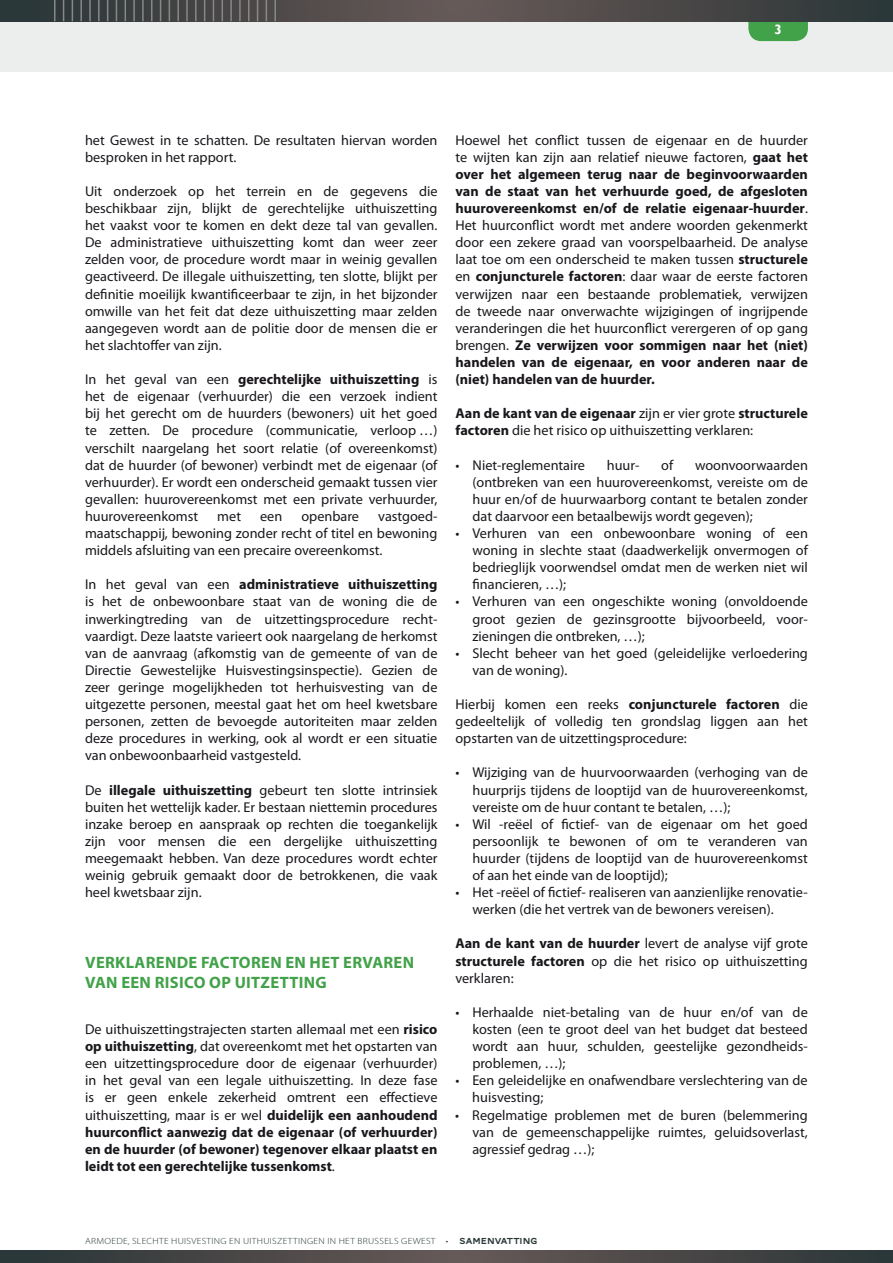
<style>
.page{position:relative;width:893px;height:1263px;background:#fff}
.page>*{position:absolute;margin:0;border:0;box-sizing:border-box;transform-origin:0 0}
.t1{font:700 16.5px/19.8px "Myriad Pro";letter-spacing:.02em;color:#42a249}
.t2{font:14.25px/17.1px "Myriad Pro";color:#1a171c;text-align:justify}
.t3{font:700 13.5px "Gill Sans";color:#fff}
.t4{font:300 9px "Myriad Pro";letter-spacing:.03em;color:#2b3839;scale:1.1 1}
.s1{font-weight:700}
.s2{font-family:"AW Conqueror Carved One";font-weight:400}
</style>
<div class="page">
<div style="left:0;top:0;width:893px;height:71px;background:#eceded"></div>
<svg style="left:0;top:1250px;width:893px;height:13px;background:#484747"></svg>
<svg style="left:748px;top:21px;width:60px;height:20px"></svg>
<svg style="left:0;top:0;width:893px;height:21px;background:#494747"></svg>
<hr style="left:54px;top:0;width:2px;height:21px;background:#87888a">
<svg style="left:63px;top:0;width:1px;height:21px"></svg>
<svg style="left:72px;top:0;width:1px;height:21px"></svg>
<hr style="left:80px;top:0;width:2px;height:21px;background:#87888a">
<hr style="left:89px;top:0;width:2px;height:21px;background:#87888a">
<hr style="left:98px;top:0;width:2px;height:21px;background:#87888a">
<svg style="left:107px;top:0;width:1px;height:21px"></svg>
<svg style="left:116px;top:0;width:1px;height:21px"></svg>
<svg style="left:125px;top:0;width:1px;height:21px"></svg>
<hr style="left:133px;top:0;width:2px;height:21px;background:#87888a">
<hr style="left:142px;top:0;width:2px;height:21px;background:#87888a">
<svg style="left:151px;top:0;width:1px;height:21px"></svg>
<svg style="left:160px;top:0;width:1px;height:21px"></svg>
<svg style="left:169px;top:0;width:1px;height:21px"></svg>
<hr style="left:177px;top:0;width:2px;height:21px;background:#87888a">
<hr style="left:186px;top:0;width:2px;height:21px;background:#87888a">
<hr style="left:195px;top:0;width:2px;height:21px;background:#87888a">
<svg style="left:204px;top:0;width:1px;height:21px"></svg>
<svg style="left:213px;top:0;width:1px;height:21px"></svg>
<svg style="left:222px;top:0;width:1px;height:21px"></svg>
<hr style="left:230px;top:0;width:2px;height:21px;background:#87888a">
<hr style="left:239px;top:0;width:2px;height:21px;background:#87888a">
<svg style="left:248px;top:0;width:1px;height:21px"></svg>
<svg style="left:257px;top:0;width:1px;height:21px"></svg>
<svg style="left:266px;top:0;width:1px;height:21px"></svg>
<hr style="left:274px;top:0;width:2px;height:21px;background:#87888a">
<p class="t3" style="left:774px;top:22px;width:9px">3</p>
<p class="t2" style="left:85px;top:131px;width:354px">het Gewest in te schatten. De resultaten hiervan worden besproken in het rapport.</p>
<p class="t2" style="left:85px;top:182px;width:354px">Uit onderzoek op het terrein en de gegevens die beschikbaar zijn, blijkt de gerechtelijke uithuiszetting het vaakst voor te komen en dekt deze tal van gevallen.<br>De administratieve uithuiszetting komt dan weer zeer zelden voor, de procedure wordt maar in weinig gevallen geactiveerd. De illegale uithuiszetting, ten slotte, blijkt per definitie moeilijk kwantificeerbaar te zijn, in het bijzonder omwille van het feit dat deze uithuiszetting maar zelden aangegeven wordt aan de politie door de mensen die er het slachtoffer van zijn.</p>
<p class="t2" style="left:85px;top:371px;width:354px">I n het geval van een <span class="s1">gerechtelijke uithuiszetting</span> is het de eigenaar (verhuurder) die een verzoek indient bij het gerecht om de huurders (bewoners) uit het goed te zetten. De procedure (communicatie, verloop …) verschilt naargelang het soort relatie (of overeenkomst) dat de huurder (of bewoner) verbindt met de eigenaar (of verhuurder). Er wordt een onderscheid gemaakt tussen vier gevallen: huurovereenkomst met een private verhuurder, huurovereenkomst</p>
<p class="t2" style="left:85px;top:507px;width:354px;text-indent:293px">vastgoed&shy;maatschappij, bewoning zonder recht of titel en bewoning middels afsluiting van een precaire overeenkomst.</p>
<p class="t2" style="left:85px;top:576px;width:354px">I n het geval van een <span class="s1">administratieve uithuiszetting </span>is het de onbewoonbare staat van de woning die de inwerkingtreding van de uitzettingsprocedure recht&shy;vaardigt. Deze laatste varieert ook naargelang de herkomst van de aanvraag (afkomstig van de gemeente of van de Directie Gewestelijke Huisvestingsinspectie). Gezien de zeer geringe mogelijkheden tot herhuisvesting van de uitgezette personen, meestal gaat het om heel kwetsbare personen, zetten de bevoegde autoriteiten maar zelden deze procedures in werking, ook al wordt er een situatie van onbewoonbaarheid vastgesteld.</p>
<p class="t2" style="left:85px;top:781px;width:354px">De <span class="s1">illegale uithuiszetting</span> gebeurt ten slotte intrinsiek buiten het wettelijk kader. Er bestaan niettemin procedures inzake beroep en aanspraak op rechten die toegankelijk zijn voor mensen die een dergelijke uithuiszetting meegemaakt hebben. Van deze procedures wordt echter weinig gebruik gemaakt door de betrokkenen, die vaak heel kwetsbaar zijn.</p>
<p class="t2" style="left:217px;top:507px;width:25px">met</p>
<p class="t2" style="left:260px;top:507px;width:24px">een</p>
<p class="t2" style="left:301px;top:507px;width:59px">openbare</p>
<p class="t1" style="left:85px;top:952px;width:330px">VERKLARENDE FACTOREN EN HET ERVAREN<br>VAN EEN RISICO OP UITZETTING</p>
<p class="t2" style="left:85px;top:1020px;width:354px">De uithuiszettingstrajecten starten allemaal met een <span class="s1">risico op uithuiszetting</span>, dat overeenkomt met het opstarten van een uitzettingsprocedure door de eigenaar (verhuurder) in het geval van een legale uithuiszetting. I n deze fase is er geen enkele zekerheid omtrent een effectieve uithuiszetting, maar is er wel <span class="s1">duidelijk een aanhoudend huurconflict aanwezig dat de eigenaar (of verhuurder) en de huurder (of bewoner) tegenover elkaar plaatst en leidt tot een gerechtelijke tussenkomst</span>.</p>
<p class="t2" style="left:455px;top:131px;width:354px">Hoewel het conflict tussen de eigenaar en de huurder te wijten kan zijn aan relatief nieuwe factoren, <span class="s1">gaat het over het algemeen terug naar de beginvoorwaarden van de staat van het verhuurde goed, de afgesloten huurovereenkomst en/of de relatie eigenaar-huurder</span>.<br>Het huurconflict wordt met andere woorden gekenmerkt door een zekere graad van voorspelbaarheid. De analyse laat toe om een onderscheid te maken tussen <span class="s1">structurele </span>en <span class="s1">conjuncturele factoren</span>: daar waar de eerste factoren verwijzen naar een bestaande problematiek, verwijzen de tweede naar onverwachte wijzigingen of ingrijpende veranderingen die het huurconflict verergeren of op gang brengen. <span class="s1">Ze verwijzen voor sommigen naar het (niet) handelen van de eigenaar, en voor anderen naar de (niet) handelen van de huurder.</span></p>
<p class="t2" style="left:455px;top:405px;width:354px"><span class="s1">Aan de kant van de eigenaar</span> zijn er vier grote <span class="s1">structurele factoren</span> die het risico op uithuiszetting verklaren:</p>
<p class="t2" style="left:455px;top:456px;width:131px">• Niet-reglementaire</p>
<p class="t2" style="left:607px;top:456px;width:34px">huur-</p>
<p class="t2" style="left:661px;top:456px;width:13px">of</p>
<p class="t2" style="left:472px;top:456px;width:337px;text-indent:223px">woonvoorwaarden (ontbreken van een huurovereenkomst, vereiste om de huur en/of de huurwaarborg contant te betalen zonder dat daarvoor een betaalbewijs wordt gegeven);</p>
<p class="t2" style="left:472px;top:524px;width:337px;text-indent:-17px">• Verhuren van een onbewoonbare woning of een woning in slechte staat (daadwerkelijk onvermogen of bedrieglijk voorwendsel omdat men de werken niet wil financieren, …);</p>
<p class="t2" style="left:472px;top:593px;width:337px;text-indent:-17px">• Verhuren van een ongeschikte woning (onvoldoende groot gezien de gezinsgrootte bijvoorbeeld, voor&shy;zieningen die ontbreken, …);</p>
<p class="t2" style="left:472px;top:644px;width:337px;text-indent:-17px">• Slecht beheer van het goed (geleidelijke verloedering van de woning).</p>
<p class="t2" style="left:455px;top:695px;width:354px">Hierbij komen een reeks <span class="s1">conjuncturele factoren</span> die gedeeltelijk of volledig ten grondslag liggen aan het opstarten van de uitzettingsprocedure:</p>
<p class="t2" style="left:472px;top:764px;width:337px;text-indent:-17px">• Wijziging van de huurvoorwaarden (verhoging van de huurprijs tijdens de looptijd van de huurovereenkomst, vereiste om de huur contant te betalen, …);</p>
<p class="t2" style="left:472px;top:815px;width:337px;text-indent:-17px">• Wil -reëel of fictief- van de eigenaar om het goed persoonlijk te bewonen of om te veranderen van huurder (tijdens de looptijd van de huurovereenkomst of aan het einde van de looptijd);</p>
<p class="t2" style="left:472px;top:884px;width:336px;text-indent:-17px">• Het -reëel of fictief- realiseren van aanzienlijke renovatie&shy;werken (die het vertrek van de bewoners vereisen).</p>
<p class="t2" style="left:455px;top:935px;width:354px"><span class="s1">Aan de kant van de huurder</span> levert de analyse vijf grote <span class="s1">structurele factoren</span> op die het risico op uithuiszetting verklaren:</p>
<p class="t2" style="left:472px;top:1003px;width:337px;text-indent:-17px">• Herhaalde niet-betaling van de huur en/of van de kosten (een te groot deel van het budget dat besteed wordt aan huur, schulden, geestelijke gezondheids&shy;problemen, …);</p>
<p class="t2" style="left:472px;top:1072px;width:337px;text-indent:-17px">• Een geleidelijke en onafwendbare verslechtering van de huisvesting;</p>
<p class="t2" style="left:472px;top:1106px;width:337px;text-indent:-17px">• Regelmatige problemen met de buren (belemmering van de gemeenschappelijke ruimtes, geluidsoverlast, agressief gedrag …);</p>
<p class="t4" style="left:85px;top:1236px;width:413px">ARMOEDE, SLECHTE HUISVESTING EN UITHUISZETTINGEN IN HET BRUSSELS GEWEST • <span class="s2">SAMENVATTING</span></p>
</div>
